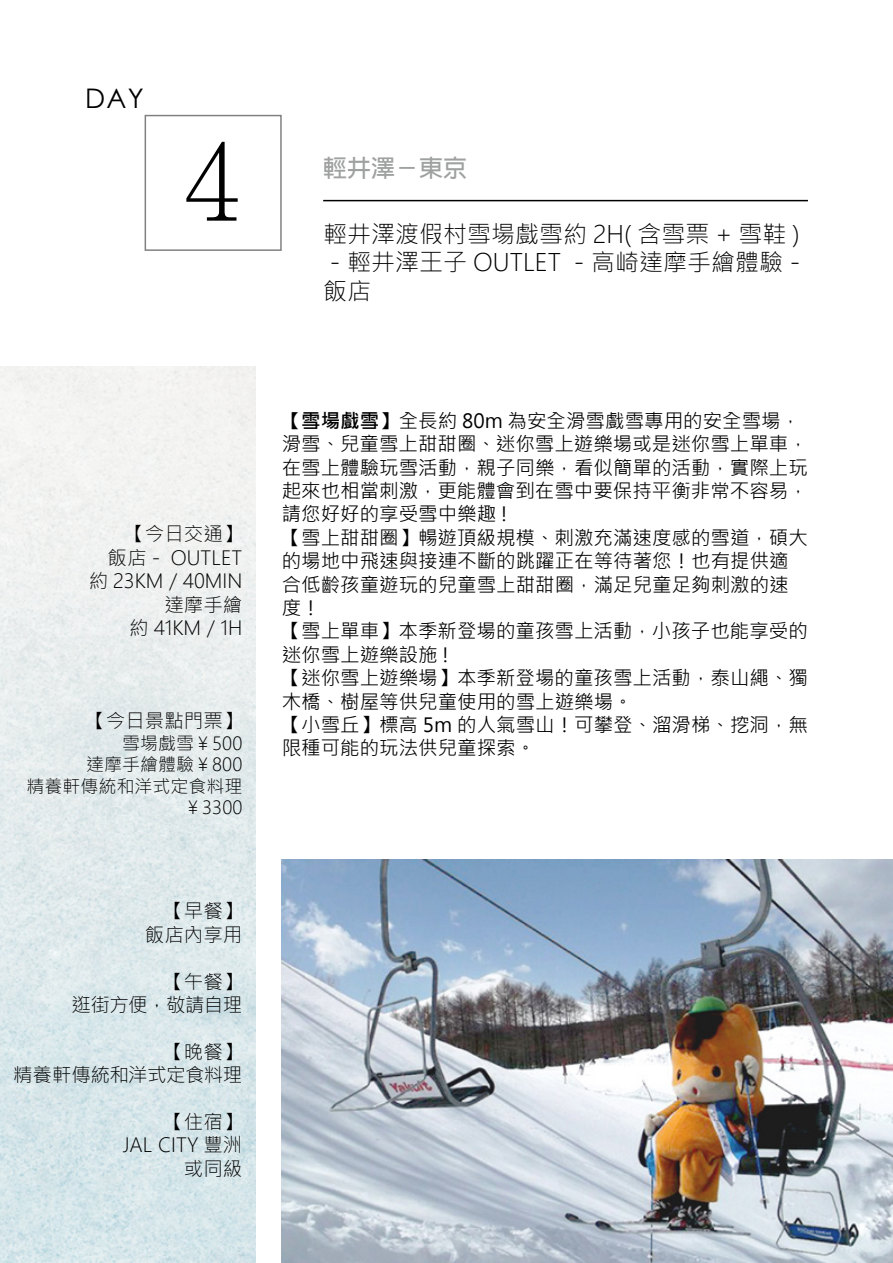
<style>
.page{position:relative;width:893px;height:1263px;background:#fff}
.page>*{position:absolute;margin:0;border:0;box-sizing:border-box;transform-origin:0 0}
.t1{font:300 108px "Adobe Ming Std";color:#000}
.t2{font:27px "Century Gothic";color:#000}
.t3{font:300 24px/28.8px "Microsoft Jheng Hei";color:#000}
.t4{font:700 24px "Adobe Fan Heiti Std";color:#9fa0a0}
.t5{font:19.5px/23.4px "Microsoft Jheng Hei";color:#000}
.t6{font:300 19.5px/23.4px "Microsoft Jheng Hei";color:#000;text-align:right}
.t7{font:300 19.5px/23.4px "Microsoft Jheng Hei";letter-spacing:-.03em;color:#000;text-align:right}
.t8{font:300 18px/21.6px "Microsoft Jheng Hei";color:#000;text-align:right}
.s1{font-weight:700}
</style>
<div class="page">
<hr style="left:323px;top:200px;width:485px;height:1px;background:#000">
<img style="left:0;top:367px;width:255px;height:896px">
<img style="left:282px;top:859px;width:611px;height:404px">
<h2 class="t2" style="left:85px;top:80px;width:60px">DAY</h2>
<h1 class="t1" style="left:185px;top:122px;width:56px">4</h1>
<p class="t4" style="left:323px;top:154px;width:145px">輕井澤－東京</p>
<p class="t3" style="left:323px;top:219px;width:485px">輕井澤渡假村雪場戲雪約 2H( 含雪票 + 雪鞋 )－輕井澤王子 OUTLET －高崎達摩手繪體驗－飯店</p>
<p class="t6" style="left:89px;top:522px;width:155px">【今日交通】<br>飯店－ OUTLET約 23KM / 40MIN達摩手繪<br>約 41KM / 1H</p>
<p class="t6" style="left:86px;top:709px;width:158px">【今日景點門票】</p>
<p class="t8" style="left:26px;top:732px;width:218px">雪場戲雪￥500<br>達摩手繪體驗￥800<br>精養軒傳統和洋式定食料理￥3300</p>
<p class="t6" style="left:145px;top:899px;width:99px">【早餐】飯店內享用</p>
<p class="t7" style="left:72px;top:970px;width:172px">【午餐】<br>逛街方便，敬請自理</p>
<p class="t7" style="left:13px;top:1040px;width:231px">【晚餐】<br>精養軒傳統和洋式定食料理</p>
<p class="t6" style="left:123px;top:1110px;width:121px">【住宿】<br>JAL CITY 豐洲或同級</p>
<p class="t5" style="left:282px;top:409px;width:528px"><span class="s1">【雪場戲雪】</span>全長約 80m 為安全滑雪戲雪專用的安全雪場，滑雪、兒童雪上甜甜圈、迷你雪上遊樂場或是迷你雪上單車，在雪上體驗玩雪活動，親子同樂，看似簡單的活動，實際上玩起來也相當刺激，更能體會到在雪中要保持平衡非常不容易，請您好好的享受雪中樂趣 !<br>【雪上甜甜圈】暢遊頂級規模、刺激充滿速度感的雪道，碩大的場地中飛速與接連不斷的跳躍正在等待著您！也有提供適合低齡孩童遊玩的兒童雪上甜甜圈，滿足兒童足夠刺激的速度！<br>【雪上單車】本季新登場的童孩雪上活動，小孩子也能享受的迷你雪上遊樂設施 !<br>【迷你雪上遊樂場】本季新登場的童孩雪上活動，泰山繩、獨木橋、樹屋等供兒童使用的雪上遊樂場。<br>【小雪丘】標高 5m 的人氣雪山！可攀登、溜滑梯、挖洞，無限種可能的玩法供兒童探索。</p>
</div>
